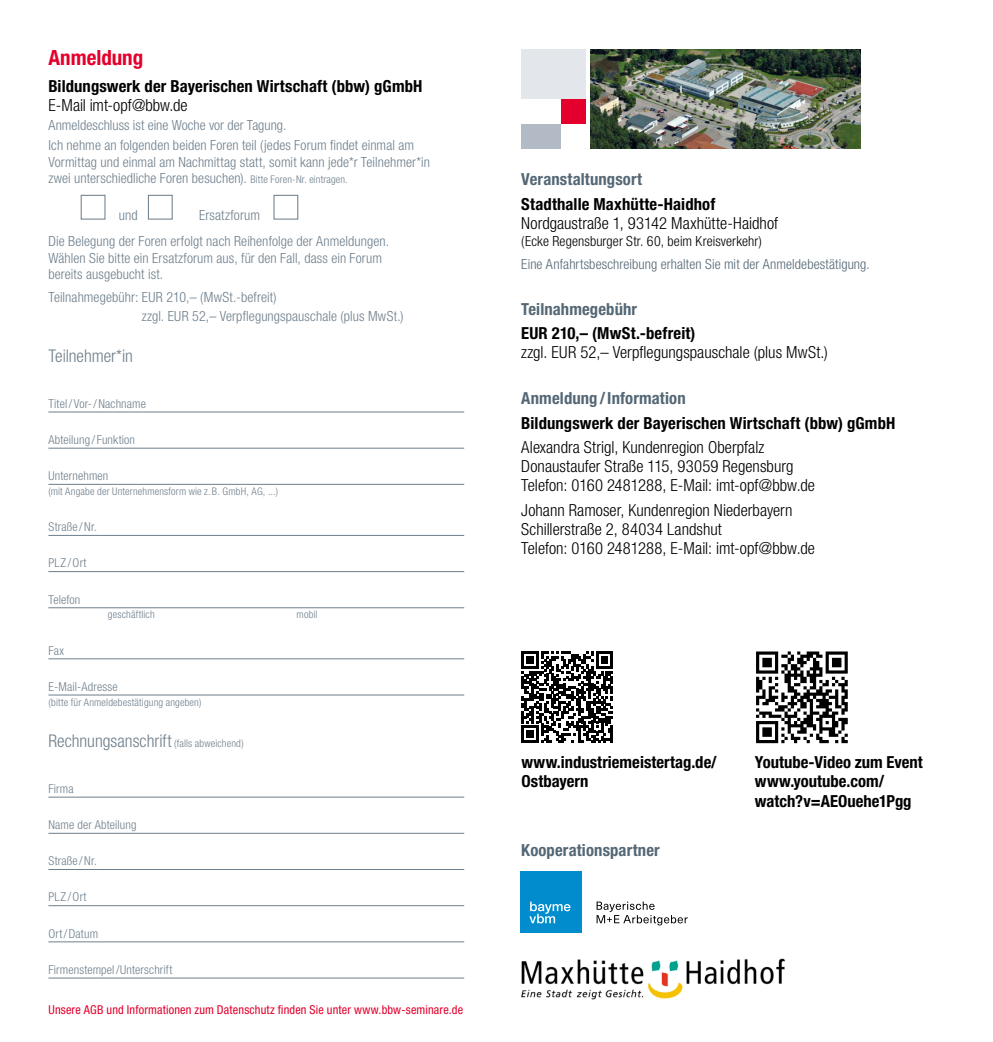
<style>
.page{position:relative;width:993px;height:1042px;background:#fff}
.page>*{position:absolute;margin:0;border:0;box-sizing:border-box;transform-origin:0 0}
.Innenseite_Header_Einladung{font:700 condensed 21px "Helvetica Neue LT Pro";color:#e4002c}
.text_neu{font:300 condensed 17.5px "Helvetica Neue LT Pro";color:#6e7f8c}
.Veranstaltungsinfo-Seite_Fließtext{font:300 condensed 16.62px/19.2px "Helvetica Neue LT Pro";color:#000}
.Veranstaltungsinfo-Seite_Fließtext-2{font:700 condensed 16.62px/19.2px "Helvetica Neue LT Pro";letter-spacing:.005em;color:#000}
.Veranstaltungsort-_und_Infos_ROT{font:700 condensed 16.62px "Helvetica Neue LT Pro";letter-spacing:.01em;color:#546775}
.Veranstaltungsort-_und_Infos_ROT-2{font:300 condensed 16.62px/19.2px "Helvetica Neue LT Pro";color:#000}
.text_neu-2{font:300 condensed 14px/16.6px "Helvetica Neue LT Pro";letter-spacing:.005em;color:#6e7f8c}
.text_neu-3{font:300 condensed 14px "Helvetica Neue LT Pro";letter-spacing:.005em;color:#546775}
.Veranstaltungsinfo-Seite_Fließtext-3{font:300 condensed 14px "Helvetica Neue LT Pro";letter-spacing:.01em;color:#000}
.Formular{font:300 condensed 12.25px "Helvetica Neue LT Pro";letter-spacing:.015em;color:#6e7f8c}
.text_neu-4{font:condensed 12.25px "Helvetica Neue LT Pro";letter-spacing:.015em;color:#e4002c}
.text_neu-5{font:300 condensed 10.5px "Helvetica Neue LT Pro";letter-spacing:.015em;color:#6e7f8c}
.s1{font-size:10.5px}
.s2{font-weight:700}
</style>
<div class="page">
<hr style="left:48px;top:412px;width:416px;height:1px;background:#6e7f8c">
<hr style="left:48px;top:448px;width:416px;height:1px;background:#6e7f8c">
<hr style="left:48px;top:484px;width:416px;height:1px;background:#6e7f8c">
<hr style="left:48px;top:535px;width:416px;height:1px;background:#6e7f8c">
<hr style="left:48px;top:571px;width:416px;height:1px;background:#6e7f8c">
<hr style="left:48px;top:607px;width:416px;height:1px;background:#6e7f8c">
<hr style="left:48px;top:658px;width:416px;height:1px;background:#6e7f8c">
<hr style="left:48px;top:695px;width:416px;height:1px;background:#6e7f8c">
<hr style="left:48px;top:797px;width:416px;height:1px;background:#6e7f8c">
<hr style="left:48px;top:833px;width:416px;height:1px;background:#6e7f8c">
<hr style="left:48px;top:869px;width:416px;height:1px;background:#6e7f8c">
<hr style="left:48px;top:905px;width:416px;height:1px;background:#6e7f8c">
<hr style="left:48px;top:941px;width:416px;height:1px;background:#6e7f8c">
<hr style="left:48px;top:977px;width:416px;height:1px;background:#6e7f8c">
<div style="left:81px;top:195px;width:24px;height:25px;border:1px solid #6e7f8c"></div>
<div style="left:148px;top:195px;width:25px;height:25px;border:1px solid #6e7f8c"></div>
<div style="left:273px;top:195px;width:25px;height:25px;border:1px solid #6e7f8c"></div>
<div style="left:520px;top:871px;width:62px;height:62px;background:#008ccd"></div>
<svg style="left:529px;top:901px;width:41px;height:22px"></svg>
<svg style="left:596px;top:901px;width:91px;height:24px"></svg>
<svg style="left:756px;top:651px;width:91px;height:92px"></svg>
<div style="left:521px;top:50px;width:64px;height:49px;background:#e3e7eb"></div>
<div style="left:561px;top:99px;width:24px;height:25px;background:#e4002c"></div>
<div style="left:521px;top:124px;width:40px;height:25px;background:#b2bbc5"></div>
<img style="left:590px;top:50px;width:270px;height:99px">
<img style="left:521px;top:958px;width:265px;height:42px">
<svg style="left:521px;top:651px;width:92px;height:92px"></svg>
<hr style="left:610px;top:726px;width:3px;height:17px;background:#000">
<p class="Innenseite_Header_Einladung" style="left:48px;top:45px;width:96px">Anmeldung</p>
<p class="Veranstaltungsinfo-Seite_Fließtext-2" style="left:48px;top:77px;width:375px">Bildungswerk der Bayerischen Wirtschaft (bbw) gGmbH</p>
<p class="Veranstaltungsinfo-Seite_Fließtext" style="left:48px;top:96px;width:141px">E-Mail imt-opf@bbw.de</p>
<p class="text_neu-2" style="left:48px;top:117px;width:239px">Anmeldeschluss ist eine Woche vor der Tagung.</p>
<p class="text_neu-2" style="left:48px;top:137px;width:383px">Ich nehme an folgenden beiden Foren teil (jedes Forum findet einmal am<br>Vormittag und einmal am Nachmittag statt, somit kann jede*r Teilnehmer*in zwei unterschiedliche Foren besuchen). <span class="s1">Bitte Foren-Nr. eintragen.</span></p>
<p class="text_neu-2" style="left:119px;top:206px;width:20px">und</p>
<p class="text_neu-2" style="left:199px;top:206px;width:62px">Ersatzforum</p>
<p class="text_neu-2" style="left:48px;top:233px;width:342px">Die Belegung der Foren erfolgt nach Reihenfolge der Anmeldungen.<br>Wählen Sie bitte ein Ersatzforum aus, für den Fall, dass ein Forum bereits ausgebucht ist.</p>
<p class="text_neu-2" style="left:142px;top:288px;width:263px;line-height:18.4px;text-indent:-93px">Teilnahmegebühr: EUR 210,– (MwSt.-befreit)<br>zzgl. EUR 52,– Verpflegungspauschale (plus MwSt.)</p>
<p class="text_neu" style="left:48px;top:345px;width:86px">Teilnehmer*in</p>
<p class="Formular" style="left:48px;top:396px;width:99px">Titel/ Vor-/Nachname</p>
<p class="Formular" style="left:48px;top:433px;width:88px">Abteilung / Funktion</p>
<p class="Formular" style="left:48px;top:469px;width:61px">Unternehmen</p>
<p class="text_neu-5" style="left:48px;top:485px;width:231px">(mit Angabe der Unternehmensform wie z.B. GmbH, AG, ...)</p>
<p class="Formular" style="left:48px;top:520px;width:50px">Straße/Nr.</p>
<p class="Formular" style="left:48px;top:556px;width:40px">PLZ/Ort</p>
<p class="Formular" style="left:48px;top:592px;width:33px">Telefon</p>
<p class="text_neu-5" style="left:108px;top:609px;width:48px">geschäftlich</p>
<p class="text_neu-5" style="left:296px;top:609px;width:22px">mobil</p>
<p class="Formular" style="left:48px;top:643px;width:17px">Fax</p>
<p class="Formular" style="left:48px;top:679px;width:71px">E-Mail-Adresse</p>
<p class="text_neu-5" style="left:48px;top:696px;width:154px">(bitte für Anmeldebestätigung angeben)</p>
<p class="text_neu" style="left:48px;top:730px;width:197px">Rechnungsanschrift <span class="s1">(falls abweichend)</span></p>
<p class="Formular" style="left:48px;top:781px;width:27px">Firma</p>
<p class="Formular" style="left:48px;top:818px;width:90px">Name der Abteilung</p>
<p class="Formular" style="left:48px;top:854px;width:50px">Straße/Nr.</p>
<p class="Formular" style="left:48px;top:890px;width:40px">PLZ/Ort</p>
<p class="Formular" style="left:48px;top:926px;width:51px">Ort/Datum</p>
<p class="Formular" style="left:48px;top:962px;width:125px">Firmenstempel/Unterschrift</p>
<p class="text_neu-4" style="left:48px;top:1002px;width:416px">Unsere AGB und Informationen zum Datenschutz finden Sie unter www.bbw-seminare.de</p>
<p class="Veranstaltungsort-_und_Infos_ROT" style="left:521px;top:169px;width:122px">Veranstaltungsort</p>
<p class="Veranstaltungsinfo-Seite_Fließtext" style="left:521px;top:194px;width:258px"><span class="s2">Stadthalle Maxhütte-Haidhof<br></span>Nordgaustraße 1, 93142 Maxhütte-Haidhof</p>
<p class="Veranstaltungsinfo-Seite_Fließtext-3" style="left:521px;top:233px;width:242px">(Ecke Regensburger Str. 60, beim Kreisverkehr)</p>
<p class="text_neu-3" style="left:521px;top:256px;width:350px">Eine Anfahrtsbeschreibung erhalten Sie mit der Anmeldebestätigung.</p>
<p class="Veranstaltungsort-_und_Infos_ROT" style="left:521px;top:299px;width:117px">Teilnahmegebühr</p>
<p class="Veranstaltungsort-_und_Infos_ROT-2" style="left:521px;top:323px;width:308px"><span class="s2">EUR 210,– (MwSt.-befreit)<br></span>zzgl. EUR 52,– Verpflegungspauschale (plus MwSt.)</p>
<p class="Veranstaltungsort-_und_Infos_ROT" style="left:521px;top:388px;width:166px">Anmeldung /Information</p>
<p class="Veranstaltungsinfo-Seite_Fließtext-2" style="left:521px;top:413px;width:375px">Bildungswerk der Bayerischen Wirtschaft (bbw) gGmbH</p>
<p class="Veranstaltungsinfo-Seite_Fließtext" style="left:521px;top:437px;width:273px">Alexandra Strigl, Kundenregion Oberpfalz<br>Donaustaufer Straße 115, 93059 Regensburg</p>
<p class="Veranstaltungsinfo-Seite_Fließtext" style="left:521px;top:476px;width:295px">Telefon: 0160 2481288, E-Mail: imt-opf@bbw.de</p>
<p class="Veranstaltungsinfo-Seite_Fließtext" style="left:521px;top:500px;width:272px">Johann Ramoser, Kundenregion Niederbayern<br>Schillerstraße 2, 84034 Landshut</p>
<p class="Veranstaltungsinfo-Seite_Fließtext" style="left:521px;top:538px;width:295px">Telefon: 0160 2481288, E-Mail: imt-opf@bbw.de</p>
<p class="Veranstaltungsinfo-Seite_Fließtext-2" style="left:521px;top:752px;width:197px">www.industriemeistertag.de/</p>
<p class="Veranstaltungsinfo-Seite_Fließtext-2" style="left:754px;top:752px;width:169px">Youtube-Video zum Event</p>
<p class="Veranstaltungsinfo-Seite_Fließtext-2" style="left:521px;top:772px;width:68px">Ostbayern</p>
<p class="Veranstaltungsinfo-Seite_Fließtext-2" style="left:754px;top:772px;width:158px">www.youtube.com/ watch?v=AEOuehe1Pgg</p>
<p class="Veranstaltungsort-_und_Infos_ROT" style="left:521px;top:840px;width:140px">Kooperationspartner</p>
</div>
